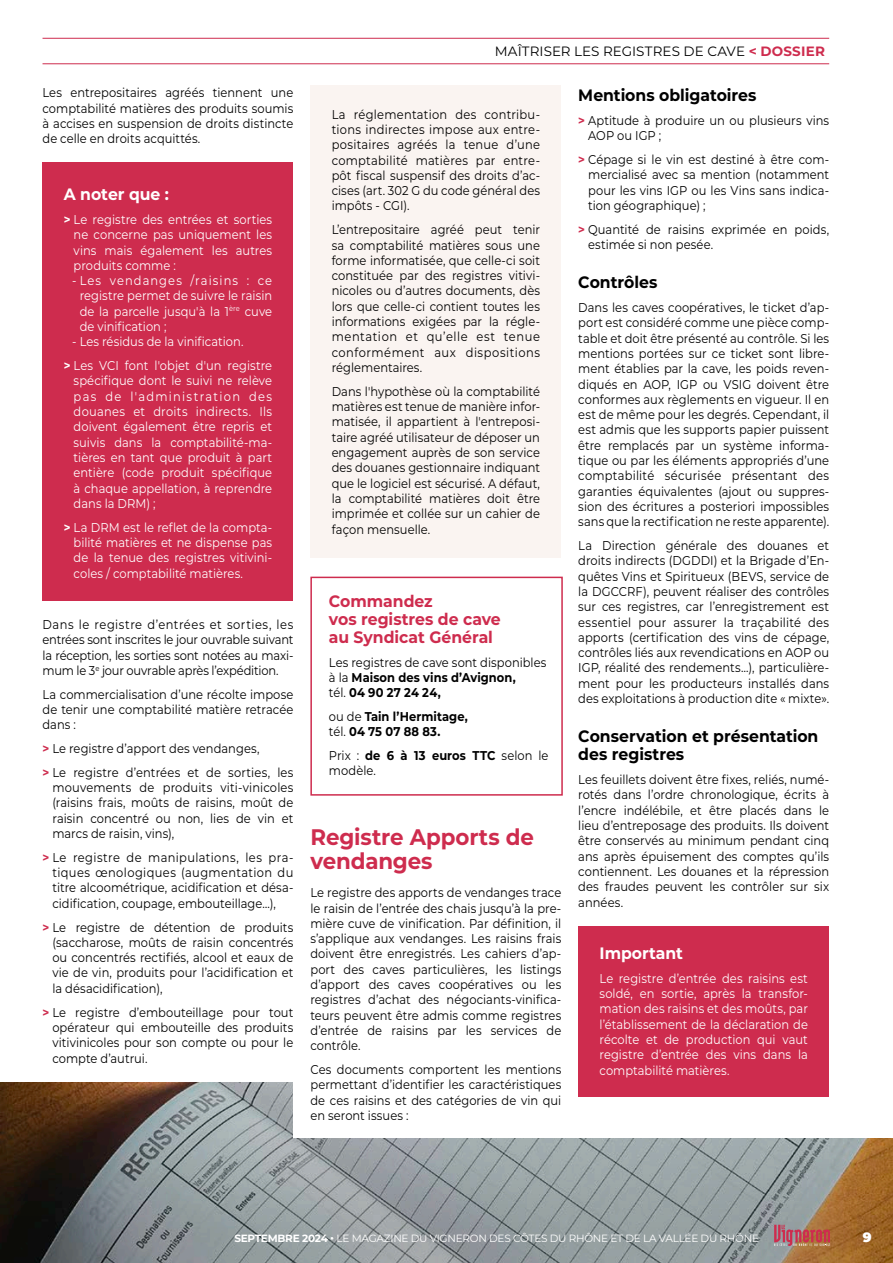
<style>
.page{position:relative;width:893px;height:1263px;background:#fff}
.page>*{position:absolute;margin:0;border:0;box-sizing:border-box;transform-origin:0 0}
.t1{font:700 22.5px/24px "Montserrat";letter-spacing:-.005em;color:#ce2c4e;scale:.95 1}
.t2{font:700 16.5px/18px "Montserrat";color:#000;scale:.95 1}
.t3{font:700 16.5px/18px "Montserrat";letter-spacing:-.005em;color:#ce2c4e;scale:.95 1}
.t4{font:700 16.5px "Montserrat";letter-spacing:-.005em;color:#fff;scale:.95 1}
.t5{font:13.5px "Montserrat";letter-spacing:.005em;color:#000}
.t6{font:900 13.5px "Montserrat";color:#fff}
.t7{font:12.75px/15.3px "Montserrat";letter-spacing:.005em;color:#000;text-align:justify;scale:.9 1}
.t8{font:12.75px/15.3px "Montserrat";color:#fff;text-align:justify;scale:.9 1}
.t9{font:700 12.75px/15.3px "Montserrat";letter-spacing:.005em;color:#000;scale:.9 1}
.t10{font:10.5px "Montserrat";letter-spacing:-.025em;color:#fff}
.s1{font-weight:700}
.s2{font-weight:700;color:#ce2c4e}
.s3{font-weight:400}
</style>
<div class="page">
<svg style="left:0;top:1082px;width:893px;height:181px;background:#858582"></svg>
<div style="left:293px;top:654px;width:600px;height:483px;background:#fff"></div>
<div style="left:43px;top:163px;width:250px;height:438px;background:#ce2c4e"></div>
<div style="left:310px;top:85px;width:251px;height:472px;background:#faf4f1"></div>
<div style="left:310px;top:577px;width:253px;height:219px;border:2px solid #ce2c4e"></div>
<div style="left:578px;top:926px;width:251px;height:170px;background:#ce2c4e"></div>
<hr style="left:43px;top:38px;width:786px;height:1px;background:#ce2c4e">
<hr style="left:43px;top:63px;width:786px;height:1px;background:#ce2c4e">
<svg style="left:774px;top:1225px;width:56px;height:21px"></svg>
<p class="t7" style="left:43px;top:85px;width:280px">Les entrepositaires agréés tiennent une comptabilité matières des produits soumis à accises en suspension de droits distincte de celle en droits acquittés.</p>
<p class="t4" style="left:64px;top:182px;width:112px">A noter que :</p>
<p class="t8" style="left:74px;top:211px;width:222px;text-indent:-10px"><span class="s1">&gt;</span> Le registre des entrées et sorties ne concerne pas uniquement les vins mais également les autres produits comme :</p>
<p class="t8" style="left:80px;top:272px;width:215px;text-indent:-7px">- Les vendanges /raisins : ce registre permet de suivre le raisin de la parcelle jusqu'à la 1<sup>ère</sup> cuve de vinification ;</p>
<p class="t8" style="left:64px;top:329px;width:233px;line-height:23.9px;text-indent:9px">- Les résidus de la vinification.<br><span class="s1">&gt;</span> Les VCI font l'objet d'un registre</p>
<p class="t8" style="left:74px;top:373px;width:222px">spécifique dont le suivi ne relève pas de l'administration des douanes et droits indirects. Ils doivent également être repris et suivis dans la comptabilité-ma&shy;tières en tant que produit à part entière (code produit spécifique à chaque appellation, à reprendre dans la DRM) ;</p>
<p class="t8" style="left:74px;top:519px;width:222px;text-indent:-10px"><span class="s1">&gt;</span> La DRM est le reflet de la compta&shy;bilité matières et ne dispense pas de la tenue des registres vitivini&shy;coles / comptabilité matières.</p>
<p class="t7" style="left:43px;top:616px;width:280px">Dans le registre d’entrées et sorties, les entrées sont inscrites le jour ouvrable suivant la réception, les sorties sont notées au maxi&shy;mum le 3<sup>e</sup> jour ouvrable après l’expédition.</p>
<p class="t7" style="left:43px;top:686px;width:280px">La commercialisation d’une récolte impose de tenir une comptabilité matière retracée dans :</p>
<p class="t7" style="left:43px;top:736px;width:280px;line-height:23.9px"><span class="s2">&gt;</span> Le registre d’apport des vendanges,<br><span class="s2">&gt;</span> Le registre d’entrées et de sorties, les</p>
<p class="t7" style="left:52px;top:779px;width:269px">mouvements de produits viti-vinicoles (raisins frais, moûts de raisins, moût de raisin concentré ou non, lies de vin et marcs de raisin, vins),</p>
<p class="t7" style="left:52px;top:849px;width:269px;text-indent:-10px"><span class="s2">&gt;</span> Le registre de manipulations, les pra&shy;tiques œnologiques (augmentation du titre alcoométrique, acidification et désa&shy;cidification, coupage, embouteillage…),</p>
<p class="t7" style="left:52px;top:919px;width:269px;text-indent:-10px"><span class="s2">&gt;</span> Le registre de détention de produits (saccharose, moûts de raisin concentrés ou concentrés rectifiés, alcool et eaux de vie de vin, produits pour l’acidification et la désacidification),</p>
<p class="t7" style="left:52px;top:1004px;width:269px;text-indent:-10px"><span class="s2">&gt;</span> Le registre d’embouteillage pour tout opérateur qui embouteille des produits vitivinicoles pour son compte ou pour le compte d’autrui.</p>
<p class="t5" style="left:495px;top:42px;width:331px">MAÎTRISER LES REGISTRES DE CAVE <span class="s2">&lt; DOSSIER</span></p>
<p class="t7" style="left:332px;top:106px;width:233px">La réglementation des contribu&shy;tions indirectes impose aux entre&shy;positaires agréés la tenue d’une comptabilité matières par entre&shy;pôt fiscal suspensif des droits d’ac&shy;cises (art. 302 G du code général des impôts - CGI).</p>
<p class="t7" style="left:332px;top:222px;width:233px">L’entrepositaire agréé peut tenir sa comptabilité matières sous une forme informatisée, que celle-ci soit constituée par des registres vitivi&shy;nicoles ou d’autres documents, dès lors que celle-ci contient toutes les informations exigées par la régle&shy;mentation et qu’elle est tenue conformément aux dispositions réglementaires.</p>
<p class="t7" style="left:332px;top:383px;width:233px">Dans l'hypothèse où la comptabilité matières est tenue de manière infor&shy;matisée, il appartient à l'entreposi&shy;taire agréé utilisateur de déposer un engagement auprès de son service des douanes gestionnaire indiquant que le logiciel est sécurisé. A défaut, la comptabilité matières doit être imprimée et collée sur un cahier de façon mensuelle.</p>
<p class="t3" style="left:329px;top:591px;width:182px">Commandez<br>vos registres de cave au Syndicat Général</p>
<p class="t7" style="left:329px;top:654px;width:243px;text-align:left">Les registres de cave sont disponibles à la <span class="s1">Maison des vins d’Avignon,<br></span>tél. <span class="s1">04 90 27 24 24,</span></p>
<p class="t9" style="left:329px;top:708px;width:156px"><span class="s3">ou de</span> Tain l’Hermitage, <span class="s3">tél.</span> 04 75 07 88 83.</p>
<p class="t7" style="left:329px;top:747px;width:246px">Prix : <span class="s1">de 6 à 13 euros TTC</span> selon le modèle.</p>
<h1 class="t1" style="left:310px;top:824px;width:237px">Registre Apports de vendanges</h1>
<p class="t7" style="left:310px;top:884px;width:280px">Le registre des apports de vendanges trace le raisin de l’entrée des chais jusqu’à la pre&shy;mière cuve de vinification. Par définition, il s’applique aux vendanges. Les raisins frais doivent être enregistrés. Les cahiers d’ap&shy;port des caves particulières, les listings d’apport des caves coopératives ou les registres d’achat des négociants-vinifica&shy;teurs peuvent être admis comme registres d’entrée de raisins par les services de contrôle.</p>
<p class="t7" style="left:310px;top:1061px;width:280px">Ces documents comportent les mentions permettant d’identifier les caractéristiques de ces raisins et des catégories de vin qui en seront issues :</p>
<p class="t2" style="left:578px;top:85px;width:189px">Mentions obligatoires</p>
<p class="t7" style="left:588px;top:112px;width:269px;text-indent:-10px"><span class="s2">&gt;</span> Aptitude à produire un ou plusieurs vins<br>AOP ou IGP ;</p>
<p class="t7" style="left:588px;top:151px;width:269px;text-indent:-10px"><span class="s2">&gt;</span> Cépage si le vin est destiné à être com&shy;mercialisé avec sa mention (notamment pour les vins IGP ou les Vins sans indica&shy;tion géographique) ;</p>
<p class="t7" style="left:588px;top:221px;width:269px;text-indent:-10px"><span class="s2">&gt;</span> Quantité de raisins exprimée en poids, estimée si non pesée.</p>
<p class="t2" style="left:578px;top:273px;width:85px">Contrôles</p>
<p class="t7" style="left:578px;top:299px;width:280px">Dans les caves coopératives, le ticket d’ap&shy;port est considéré comme une pièce comp&shy;table et doit être présenté au contrôle. Si les mentions portées sur ce ticket sont libre&shy;ment établies par la cave, les poids reven&shy;diqués en AOP, IGP ou VSIG doivent être conformes aux règlements en vigueur. Il en est de même pour les degrés. Cependant, il est admis que les supports papier puissent être remplacés par un système informa&shy;tique ou par les éléments appropriés d’une comptabilité sécurisée présentant des garanties équivalentes (ajout ou suppres&shy;sion des écritures a posteriori impossibles sans que la rectification ne reste apparente).</p>
<p class="t7" style="left:578px;top:537px;width:280px">La Direction générale des douanes et droits indirects (DGDDI) et la Brigade d’En&shy;quêtes Vins et Spiritueux (BEVS, service de la DGCCRF), peuvent réaliser des contrôles sur ces registres, car l’enregistrement est essentiel pour assurer la traçabilité des apports (certification des vins de cépage, contrôles liés aux revendications en AOP ou IGP, réalité des rendements…), particulière&shy;ment pour les producteurs installés dans des exploitations à production dite « mixte».</p>
<p class="t2" style="left:578px;top:727px;width:254px">Conservation et présentation des registres</p>
<p class="t7" style="left:578px;top:771px;width:280px">Les feuillets doivent être fixes, reliés, numé&shy;rotés dans l’ordre chronologique, écrits à l’encre indélébile, et être placés dans le lieu d’entreposage des produits. Ils doivent être conservés au minimum pendant cinq ans après épuisement des comptes qu’ils contiennent. Les douanes et la répression des fraudes peuvent les contrôler sur six années.</p>
<p class="t4" style="left:600px;top:941px;width:89px">Important</p>
<p class="t8" style="left:600px;top:970px;width:233px">Le registre d’entrée des raisins est soldé, en sortie, après la transfor&shy;mation des raisins et des moûts, par l’établissement de la déclaration de récolte et de production qui vaut registre d’entrée des vins dans la comptabilité matières.</p>
<p class="t10" style="left:234px;top:1231px;width:526px"><span class="s1">SEPTEMBRE 2024 •</span> LE MAGAZINE DU VIGNERON DES CÔTES DU RHÔNE ET DE LA VALLÉE DU RHÔNE</p>
<p class="t6" style="left:863px;top:1227px;width:10px">9</p>
</div>
